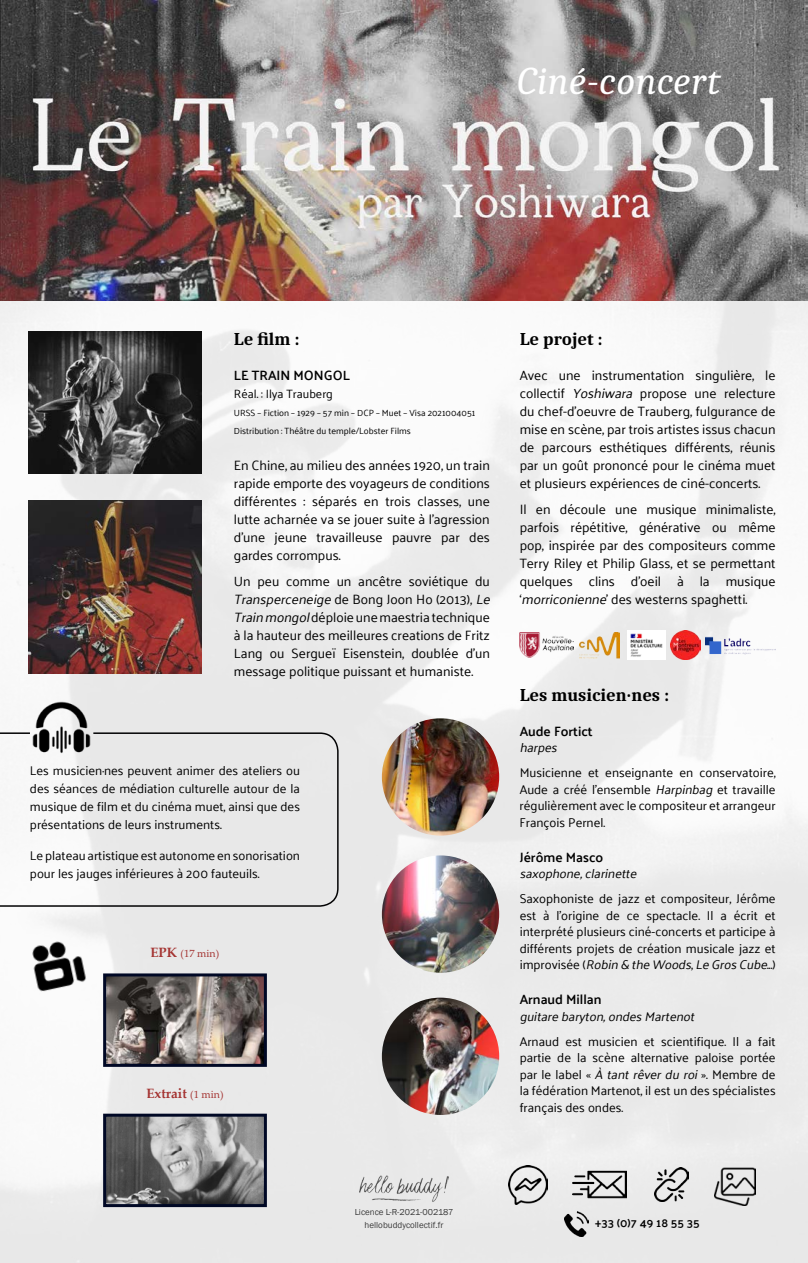
<style>
.page{position:relative;width:808px;height:1263px;background:#fff}
.page>*{position:absolute;margin:0;border:0;box-sizing:border-box;transform-origin:0 0}
.t1{font:italic 39.3px "Caladea";color:#fff}
.t2{font:700 18px "Caladea";color:#000}
.t3{font:13.5px/18px "Palanquin";color:#000;text-align:justify}
.t4{font:600 13.5px "Palanquin";color:#000}
.t5{font:700 13.5px "Palatino Linotype";color:#a43432}
.t6{font:12.75px/16.5px "Palanquin";color:#000;text-align:justify}
.t7{font:italic 12.75px "Palanquin";color:#000}
.t8{font:12px "Palanquin";color:#000}
.t9{font:600 12px "Palanquin";color:#000}
.t10{font:10.5px "Palatino Linotype";color:#a43432}
.t11{font:9px/18px "Palanquin";color:#000}
.t12{font:9px/12.8px "Franklin Gothic";color:#000;text-align:center}
.s1{font-style:italic}
.s2{font-weight:700;font-size:13.5px}
.s3{font-weight:400;font-size:10.5px}
</style>
<div class="page">
<img style="left:0;top:301px;width:808px;height:962px">
<img style="left:0;top:0;width:808px;height:301px">
<img style="left:107px;top:1118px;width:156px;height:85px">
<div style="left:103px;top:1114px;width:164px;height:93px;border:3px solid #000825"></div>
<img style="left:360px;top:1175px;width:88px;height:27px">
<img style="left:509px;top:1165px;width:39px;height:40px">
<img style="left:572px;top:1165px;width:54px;height:40px">
<img style="left:655px;top:1168px;width:34px;height:34px">
<img style="left:564px;top:1211px;width:25px;height:25px">
<img style="left:714px;top:1165px;width:41px;height:40px">
<img style="left:107px;top:977px;width:156px;height:86px">
<div style="left:103px;top:973px;width:164px;height:94px;border:3px solid #000825"></div>
<img style="left:29px;top:332px;width:173px;height:141px">
<img style="left:29px;top:501px;width:173px;height:172px">
<img style="left:382px;top:718px;width:117px;height:118px;border-radius:59px">
<img style="left:382px;top:855px;width:117px;height:118px;border-radius:59px">
<img style="left:382px;top:998px;width:117px;height:117px;border-radius:59px">
<svg style="left:0;top:732px;width:339px;height:175px"></svg>
<img style="left:30px;top:696px;width:63px;height:64px">
<img style="left:26px;top:932px;width:65px;height:66px">
<img style="left:520px;top:633px;width:53px;height:24px">
<img style="left:579px;top:632px;width:40px;height:26px">
<img style="left:627px;top:630px;width:39px;height:30px">
<img style="left:670px;top:630px;width:30px;height:30px">
<img style="left:705px;top:636px;width:70px;height:18px">
<h1 class="t1" style="left:516px;top:57px;width:206px">Ciné-concert</h1>
<h2 class="t2" style="left:234px;top:328px;width:67px">Le film :</h2>
<p class="t4" style="left:234px;top:367px;width:118px">LE TRAIN MONGOL</p>
<p class="t8" style="left:234px;top:387px;width:101px">Réal. : Ilya Trauberg</p>
<p class="t11" style="left:234px;top:404px;width:243px">URSS – Fiction – 1929 – 57 min – DCP – Muet – Visa 2021004051<br>Distribution : Théâtre du temple/Lobster Films</p>
<p class="t3" style="left:234px;top:456px;width:257px">En Chine, au milieu des années 1920, un train rapide emporte des voyageurs de conditions différentes : séparés en trois classes, une lutte acharnée va se jouer suite à l’agression d’une jeune travailleuse pauvre par des gardes corrompus.</p>
<p class="t3" style="left:234px;top:573px;width:262px;text-align:left">Un peu comme un ancêtre soviétique du <span class="s1">Transperceneige</span>d e B o n g J o o n H o (2 0 1 3 ), <span class="s1">Le Trainmongol</span>déploie une maestria technique à la hauteur des meilleures creations de Fritz Lang ou Sergueï Eisenstein, doublée d’un message politique puissant et humaniste.</p>
<p class="t6" style="left:30px;top:762px;width:272px;line-height:18px">Les musicien·nes peuvent animer des ateliers ou des séances de médiation culturelle autour de la musique de film et du cinéma muet, ainsi que des présentations de leurs instruments.</p>
<p class="t6" style="left:30px;top:847px;width:272px;line-height:18px">Le plateau artistique est autonome en sonorisation pour les jauges inférieures à 200 fauteuils.</p>
<p class="t10" style="left:150px;top:945px;width:70px"><span class="s2">EPK</span> (17 min)</p>
<p class="t5" style="left:146px;top:1084px;width:79px">Extrait <span class="s3">(1 min)</span></p>
<h2 class="t2" style="left:520px;top:328px;width:85px">Le projet :</h2>
<p class="t3" style="left:520px;top:366px;width:257px">Avec une instrumentation singulière, le collectif <span class="s1">Yoshiwara</span> propose une relecture du chef-d’oeuvre de Trauberg, fulgurance de mise en scène, par trois artistes issus chacun de parcours esthétiques différents, réunis par un goût prononcé pour le cinéma muet et plusieurs expériences de ciné-concerts.</p>
<p class="t3" style="left:520px;top:501px;width:257px">Il en découle une musique minimaliste, parfois répétitive, générative ou même pop, inspirée par des compositeurs comme Terry Riley et Philip Glass, et se permettant quelques clins d’oeil à la musique ‘<span class="s1">morriconienne</span>’ des westerns spaghetti.</p>
<h2 class="t2" style="left:520px;top:684px;width:151px">Les musicien·nes :</h2>
<p class="t4" style="left:520px;top:723px;width:75px">Aude Fortict</p>
<p class="t7" style="left:520px;top:740px;width:43px">harpes</p>
<p class="t6" style="left:520px;top:765px;width:257px">Musicienne et enseignante en conservatoire, Aude a créé l’ensemble <span class="s1">Harpinbag</span>et travaille régulièrement avec le compositeur et arrangeur François Pernel.</p>
<p class="t4" style="left:520px;top:849px;width:85px">Jérôme Masco</p>
<p class="t7" style="left:520px;top:866px;width:122px">saxophone,clarinette</p>
<p class="t6" style="left:520px;top:891px;width:257px">Saxophoniste de jazz et compositeur, Jérôme est à l’origine de ce spectacle. Il a écrit et interprété plusieurs ciné-concerts et participe à différents projets de création musicale jazz et i m p r o v i s é e ( <span class="s1">Robin&amp; theWoods</span>, <span class="s1">LeGrosCube</span>...)</p>
<p class="t4" style="left:520px;top:992px;width:83px">Arnaud Millan</p>
<p class="t7" style="left:520px;top:1009px;width:180px">guitarebaryton,ondesMartenot</p>
<p class="t6" style="left:520px;top:1033px;width:257px">Arnaud est musicien et scientifique. Il a fait partie de la scène alternative paloise portée par le label « <span class="s1">À tantrêverduroi</span>». Membre de la fédération Martenot, il est un des spécialistes français des ondes.</p>
<p class="t12" style="left:354px;top:1206px;width:100px">Licence L-R-2021-002187 hellobuddycollectif.fr</p>
<p class="t9" style="left:595px;top:1216px;width:106px">+33 (0)7 49 18 55 35</p>
</div>
